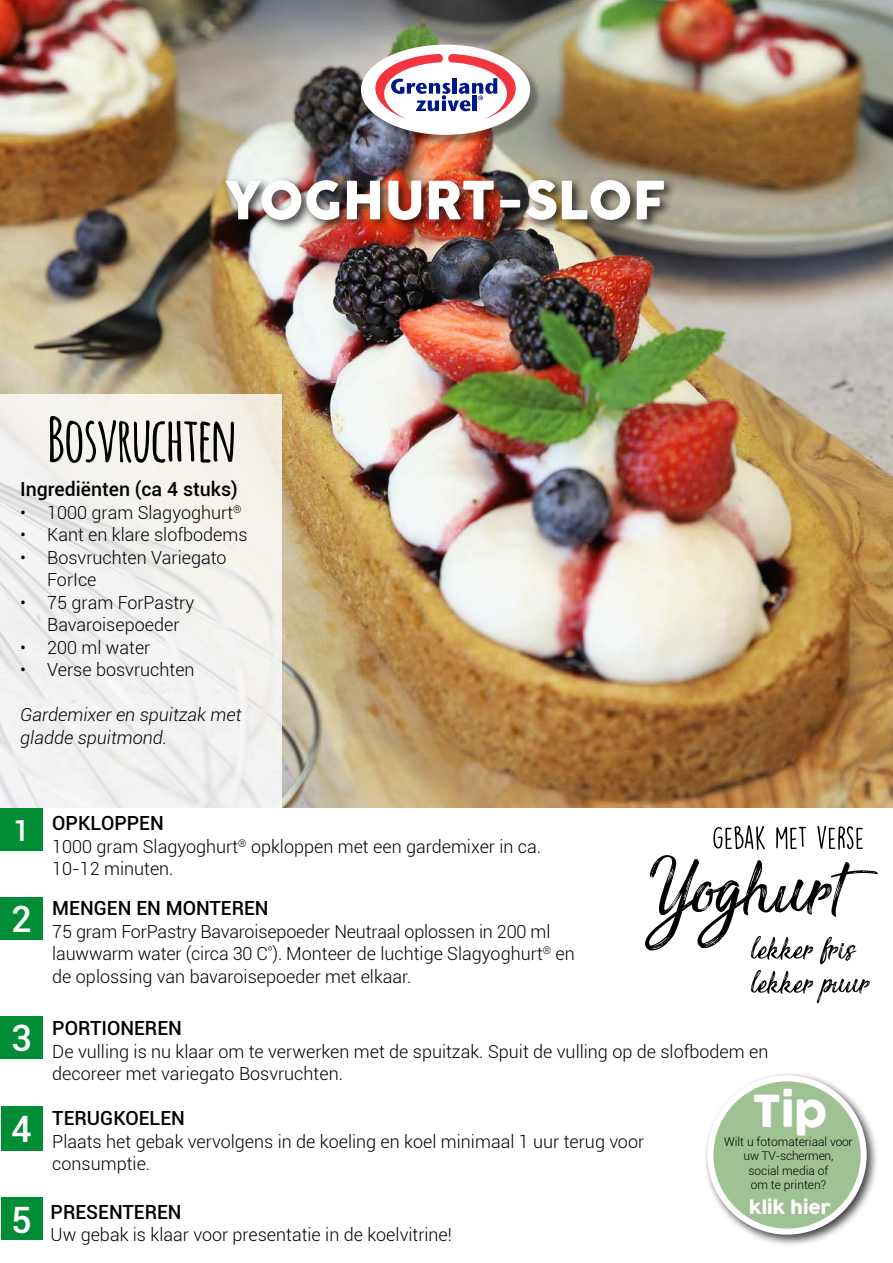
<style>
.page{position:relative;width:893px;height:1263px;background:#fff}
.page>*{position:absolute;margin:0;border:0;box-sizing:border-box;transform-origin:0 0}
.t1{font:700 60.9px "Amatic";color:#000}
.t2{font:52.05px "Cocogoose";color:#fff}
.t3{font:43.05px "Cocogoose";color:#fff}
.t4{font:500 36.45px "Roboto";color:#fff}
.t5{font:500 28.8px "Roboto";color:#fff}
.t6{font:500 19.5px "Roboto";color:#000}
.t7{font:300 18px/22.5px "Roboto";color:#000}
.t8{font:italic 300 18px/22.5px "Roboto";color:#000}
.t9{font:17.55px "Cocogoose";color:#fff}
.t10{font:300 12px/14.4px "Roboto";color:#000;text-align:center}
</style>
<div class="page">
<img style="left:0;top:0;width:893px;height:808px">
<div style="left:0;top:808px;width:43px;height:42px;background:#008d36"></div>
<div style="left:0;top:1016px;width:43px;height:43px;background:#008d36"></div>
<div style="left:1px;top:1106px;width:41px;height:44px;background:#008d36"></div>
<svg style="left:0;top:394px;width:282px;height:414px;fill:#f3f2ef"></svg>
<div style="left:222px;top:176px;width:455px;height:57px;background:#000;opacity:.75"></div>
<div style="left:362px;top:46px;width:180px;height:100px;background:#000;opacity:.35"></div>
<div style="left:361px;top:45px;width:169px;height:90px;background:#fff;border-radius:50%"></div>
<svg style="left:374px;top:54px;width:143px;height:65px"></svg>
<hr style="left:473px;top:96px;width:4px;height:15px;background:#001789">
<svg style="left:751px;top:970px;width:119px;height:33px"></svg>
<svg style="left:645px;top:825px;width:233px;height:139px"></svg>
<div style="left:1px;top:1197px;width:41px;height:42px;background:#008d36"></div>
<div style="left:0;top:897px;width:43px;height:43px;background:#008d36"></div>
<div style="left:703px;top:1071px;width:176px;height:176px;background:#000;opacity:.75"></div>
<div style="left:710px;top:1078px;width:154px;height:153px;background:#9ec293;border-radius:50%"></div>
<div style="left:707px;top:1075px;width:160px;height:159px;border:6px solid #fff;border-radius:50%"></div>
<h2 class="t2" style="left:225px;top:164px;width:443px">YOGHURT-SLOF</h2>
<h1 class="t1" style="left:48px;top:396px;width:190px">Bosvruchten</h1>
<p class="t6" style="left:20px;top:475px;width:219px">Ingrediënten (ca 4 stuks)</p>
<p class="t7" style="left:20px;top:500px;width:223px">• 1000 gram Slagyoghurt<sup>®</sup></p>
<p class="t7" style="left:20px;top:523px;width:229px">• Kant en klare slofbodems</p>
<p class="t7" style="left:47px;top:545px;width:181px;text-indent:-27px">• Bosvruchten Variegato<br>ForIce</p>
<p class="t7" style="left:47px;top:590px;width:149px;text-indent:-27px">• 75 gram ForPastry<br>Bavaroisepoeder</p>
<p class="t7" style="left:20px;top:635px;width:132px">• 200 ml water</p>
<p class="t7" style="left:20px;top:658px;width:176px">• Verse bosvruchten</p>
<p class="t8" style="left:20px;top:703px;width:223px">Gardemixer en spuitzak met gladde spuitmond.</p>
<h3 class="t5" style="left:13px;top:811px;width:18px">1</h3>
<h3 class="t4" style="left:11px;top:893px;width:22px">2</h3>
<h3 class="t4" style="left:11px;top:1013px;width:22px">3</h3>
<p class="t6" style="left:52px;top:809px;width:113px">OPKLOPPEN</p>
<p class="t7" style="left:52px;top:834px;width:490px">1000 gram Slagyoghurt<sup>®</sup> opkloppen met een gardemixer in ca.<br>10-12 minuten.</p>
<p class="t6" style="left:52px;top:894px;width:218px">MENGEN EN MONTEREN</p>
<p class="t7" style="left:52px;top:919px;width:524px">75 gram ForPastry Bavaroisepoeder Neutraal oplossen in 200 ml lauwwarm water (circa 30 C<sup>º</sup>). Monteer de luchtige Slagyoghurt<sup>®</sup> en de oplossing van bavaroisepoeder met elkaar.</p>
<p class="t6" style="left:52px;top:1014px;width:131px">PORTIONEREN</p>
<p class="t7" style="left:52px;top:1039px;width:718px">De vulling is nu klaar om te verwerken met de spuitzak. Spuit de vulling op de slofbodem en decoreer met variegato Bosvruchten.</p>
<h3 class="t4" style="left:11px;top:1103px;width:22px">4</h3>
<p class="t6" style="left:52px;top:1104px;width:134px">TERUGKOELEN</p>
<p class="t7" style="left:52px;top:1129px;width:593px">Plaats het gebak vervolgens in de koeling en koel minimaal 1 uur terug voor consumptie.</p>
<p class="t6" style="left:51px;top:1198px;width:133px">PRESENTEREN</p>
<p class="t7" style="left:11px;top:1223px;width:442px"><sup>5</sup> Uw gebak is klaar voor presentatie in de koelvitrine!</p>
<h3 class="t3" style="left:752px;top:1081px;width:77px">Tip</h3>
<p class="t10" style="left:724px;top:1134px;width:130px">Wilt u fotomateriaal voor uw TV-schermen,<br>social media of<br>om te printen?</p>
<p class="t9" style="left:749px;top:1195px;width:83px">klik hier</p>
</div>
